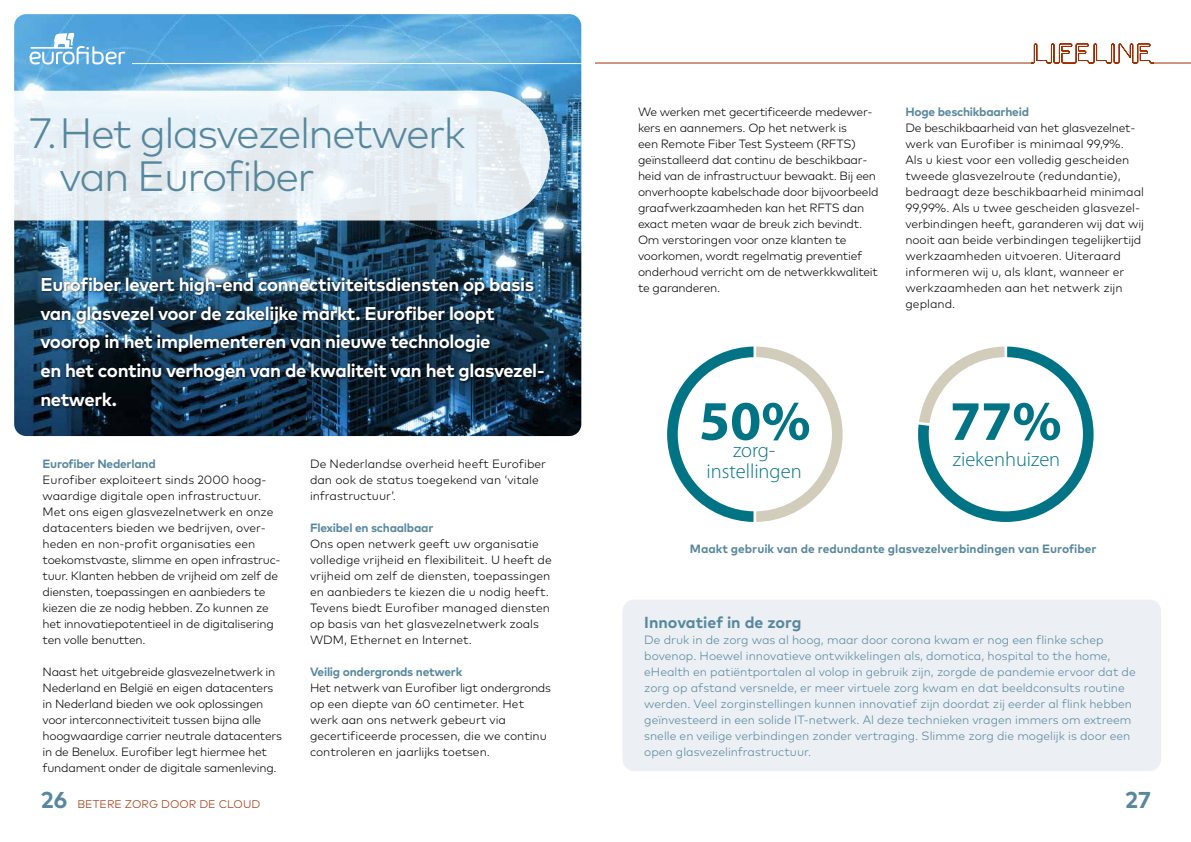
<style>
.page{position:relative;width:1191px;height:842px;background:#fff}
.page>*{position:absolute;margin:0;border:0;box-sizing:border-box;transform-origin:0 0}
.t1{font:700 56.1px "Myriad Pro";color:#007384}
.t2{font:300 42.4px/42.7px "Mark OT";letter-spacing:-.04em;color:#56879d}
.t3{font:700 23px "Mark OT";color:#56879d}
.t4{font:300 20.5px/21px "Myriad Pro";color:#007384;text-align:center}
.t5{font:700 18.6px/28.8px "Mark OT";letter-spacing:-.02em;color:#fff}
.t6{font:700 16px "Mark OT";color:#56879d}
.t7{font:300 12px/16px "Mark OT";letter-spacing:-.02em;color:#000}
.t8{font:300 12px/16px "Mark OT";color:#000}
.t9{font:300 12px/16px "Mark OT";color:#56879d}
.t10{font:700 12px "Mark OT";letter-spacing:-.02em;color:#56879d}
.t11{font:700 12px "Mark OT";color:#56879d}
.t12{font:300 11.1px "Mark OT";letter-spacing:.005em;color:#9f3004}
.s1{font-weight:700;font-size:23px;color:#56879d}
</style>
<div class="page">
<img style="left:14px;top:14px;width:567px;height:422px">
<div style="left:40px;top:276px;width:507px;height:134px;background:#000;opacity:.75"></div>
<svg style="left:30px;top:33px;width:95px;height:32px"></svg>
<svg style="left:132px;top:42px;width:1059px;height:23px"></svg>
<div style="left:622px;top:600px;width:539px;height:171px;background:#eceff3;border-radius:12px"></div>
<svg style="left:14px;top:91px;width:536px;height:129px;fill:#e7f0f6"></svg>
<svg style="left:667px;top:347px;width:175px;height:175px"></svg>
<svg style="left:918px;top:347px;width:175px;height:175px"></svg>
<h2 class="t2" style="left:60px;top:111px;width:408px;text-indent:-31px">7. Het glasvezelnetwerk van Eurofiber</h2>
<p class="t5" style="left:40px;top:269px;width:505px">Eurofiber levert high-end connectiviteitsdiensten op basis van glasvezel voor de zakelijke markt. Eurofiber loopt voorop in het implementeren van nieuwe technologie<br>en het continu verhogen van de kwaliteit van het glasvezel&shy;netwerk.</p>
<p class="t10" style="left:43px;top:456px;width:115px">Eurofiber Nederland</p>
<p class="t7" style="left:43px;top:472px;width:239px">Eurofiber exploiteert sinds 2000 hoog&shy;waardige digitale open infrastructuur.<br>Met ons eigen glasvezelnetwerk en onze datacenters bieden we bedrijven, over&shy;heden en non-profit organisaties een toekomstvaste, slimme en open infrastruc&shy;tuur. Klanten hebben de vrijheid om zelf de diensten, toepassingen en aanbieders te kiezen die ze nodig hebben. Zo kunnen ze het innovatiepotentieel in de digitalisering ten volle benutten.</p>
<p class="t7" style="left:43px;top:664px;width:241px">Naast het uitgebreide glasvezelnetwerk in Nederland en België en eigen datacenters in Nederland bieden we ook oplossingen voor interconnectiviteit tussen bijna alle hoogwaardige carrier neutrale datacenters in de Benelux. Eurofiber legt hiermee het fundament onder de digitale samenleving.</p>
<p class="t12" style="left:41px;top:797px;width:221px"><span class="s1">26</span> BETERE ZORG DOOR DE CLOUD</p>
<p class="t8" style="left:310px;top:456px;width:238px">De Nederlandse overheid heeft Eurofiber dan ook de status toegekend van ‘vitale infrastructuur’.</p>
<p class="t10" style="left:310px;top:520px;width:125px">Flexibel en schaalbaar</p>
<p class="t8" style="left:310px;top:536px;width:243px">Ons open netwerk geeft uw organisatie volledige vrijheid en flexibiliteit. U heeft de vrijheid om zelf de diensten, toepassingen en aanbieders te kiezen die u nodig heeft.<br>Tevens biedt Eurofiber managed diensten op basis van het glasvezelnetwerk zoals WDM, Ethernet en Internet.</p>
<p class="t10" style="left:310px;top:664px;width:154px">Veilig ondergronds netwerk</p>
<p class="t8" style="left:310px;top:680px;width:242px">Het netwerk van Eurofiber ligt ondergronds op een diepte van 60 centimeter. Het werk aan ons netwerk gebeurt via gecertificeerde processen, die we continu controleren en jaarlijks toetsen.</p>
<p class="t7" style="left:638px;top:104px;width:242px">We werken met gecertificeerde medewer&shy;kers en aannemers. Op het netwerk is<br>een Remote Fiber Test Systeem (RFTS) geïnstalleerd dat continu de beschikbaar&shy;heid van de infrastructuur bewaakt. Bij een onverhoopte kabelschade door bijvoorbeeld graafwerkzaamheden kan het RFTS dan exact meten waar de breuk zich bevindt.<br>Om verstoringen voor onze klanten te voorkomen, wordt regelmatig preventief onderhoud verricht om de netwerkkwaliteit te garanderen.</p>
<p class="t10" style="left:905px;top:104px;width:125px">Hoge beschikbaarheid</p>
<p class="t8" style="left:905px;top:120px;width:240px">De beschikbaarheid van het glasvezelnet&shy;werk van Eurofiber is minimaal 99,9%.<br>Als u kiest voor een volledig gescheiden tweede glasvezelroute (redundantie), bedraagt deze beschikbaarheid minimaal 99,99%. Als u twee gescheiden glasvezel&shy;verbindingen heeft, garanderen wij dat wij nooit aan beide verbindingen tegelijkertijd werkzaamheden uitvoeren. Uiteraard informeren wij u, als klant, wanneer er werkzaamheden aan het netwerk zijn gepland.</p>
<h1 class="t1" style="left:699px;top:384px;width:113px">50%</h1>
<h3 class="t4" style="left:706px;top:439px;width:97px">zorg&shy;instellingen</h3>
<h1 class="t1" style="left:950px;top:384px;width:113px">77%</h1>
<h3 class="t4" style="left:952px;top:449px;width:109px">ziekenhuizen</h3>
<p class="t11" style="left:690px;top:541px;width:408px">Maakt gebruik van de redundante glasvezelverbindingen van Eurofiber</p>
<h3 class="t6" style="left:644px;top:612px;width:159px">Innovatief in de zorg</h3>
<p class="t9" style="left:644px;top:632px;width:493px">De druk in de zorg was al hoog, maar door corona kwam er nog een flinke schep bovenop. Hoewel innovatieve ontwikkelingen als, domotica, hospital to the home, eHealth en patiëntportalen al volop in gebruik zijn, zorgde de pandemie ervoor dat de zorg op afstand versnelde, er meer virtuele zorg kwam en dat beeldconsults routine werden. Veel zorginstellingen kunnen innovatief zijn doordat zij eerder al flink hebben geïnvesteerd in een solide IT-netwerk. Al deze technieken vragen immers om extreem snelle en veilige verbindingen zonder vertraging. Slimme zorg die mogelijk is door een open glasvezelinfrastructuur.</p>
<h3 class="t3" style="left:1125px;top:785px;width:27px">27</h3>
</div>
